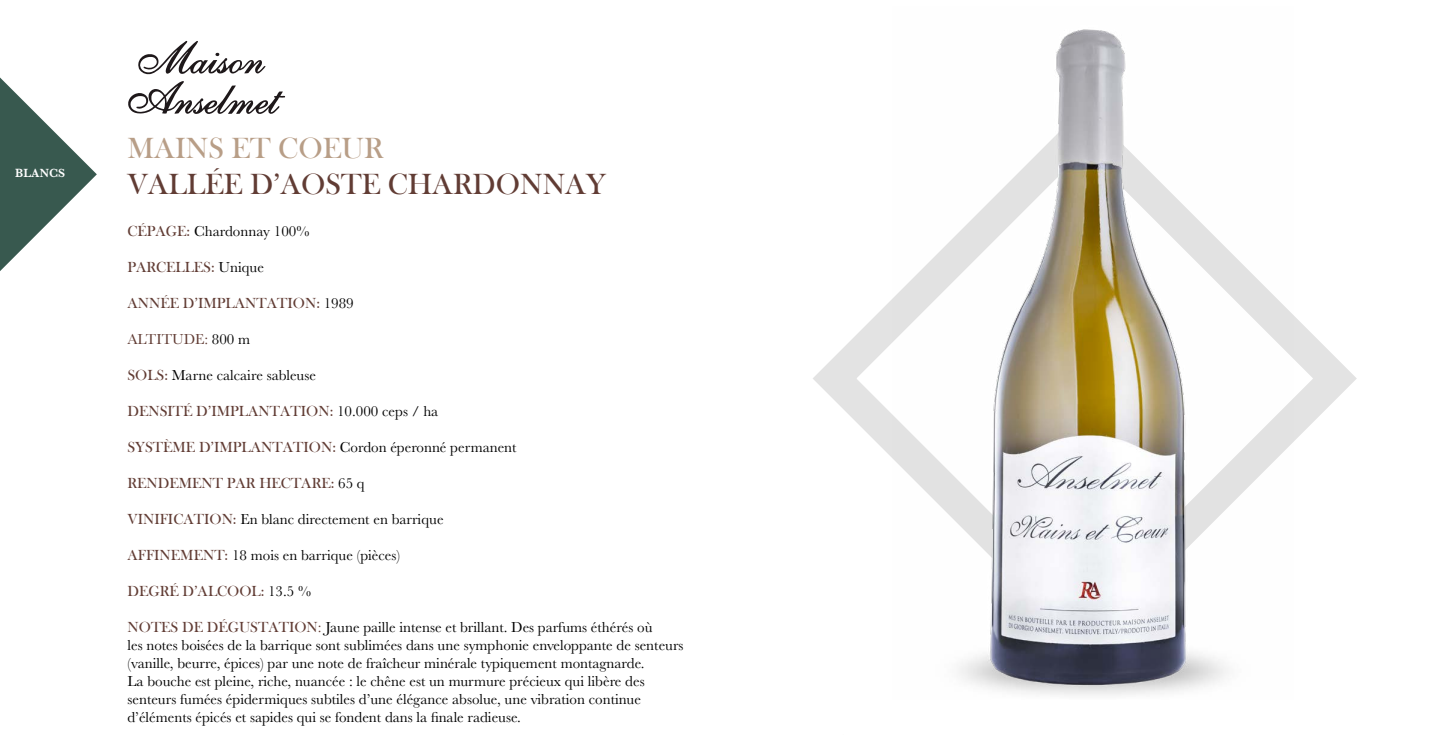
<style>
.page{position:relative;width:1439px;height:735px;background:#fff}
.page>*{position:absolute;margin:0;border:0;box-sizing:border-box;transform-origin:0 0}
.t1{font:30px "Bask Old Face";color:#613c34}
.t2{font:30px "Bask Old Face";color:#b89e87}
.t3{font:15px/18px "Baskerville";color:#000}
.t4{font:15px "Bask Old Face";color:#613c34}
.t5{font:15px "Baskerville";color:#613c34}
.t6{font:600 12.3px "Baskerville";color:#fff}
.s1{font-family:"Bask Old Face";color:#613c34}
.s2{font-family:"Baskerville";color:#000}
.s3{color:#000}
.s4{color:#613c34}
</style>
<div class="page">
<svg style="left:0;top:77px;width:97px;height:194px"></svg>
<svg style="left:813px;top:299px;width:544px;height:159px"></svg>
<img style="left:892px;top:29px;width:401px;height:666px">
<svg style="left:128px;top:81px;width:157px;height:33px"></svg>
<svg style="left:138px;top:41px;width:127px;height:34px"></svg>
<p class="t6" style="left:15px;top:164px;width:51px">BLANCS</p>
<h1 class="t2" style="left:128px;top:132px;width:257px">MAINS ET COEUR</h1>
<h1 class="t1" style="left:128px;top:168px;width:480px">VALLÉE D’AOSTE CHARDONNAY</h1>
<p class="t3" style="left:128px;top:222px;width:183px"><span class="s1">CÉPAGE:</span> Chardonnay 100%</p>
<p class="t4" style="left:128px;top:259px;width:138px">PARCELLES: <span class="s2">Unique</span></p>
<p class="t4" style="left:128px;top:295px;width:228px">ANNÉE D’IMPLANTATION: <span class="s2">1989</span></p>
<p class="t5" style="left:128px;top:330px;width:124px">ALTITUDE: <span class="s3">800 m</span></p>
<p class="t3" style="left:128px;top:366px;width:190px"><span class="s1">SOLS:</span> Marne calcaire sableuse</p>
<p class="t4" style="left:128px;top:403px;width:312px">DENSITÉ D’IMPLANTATION: <span class="s2">10.000 ceps / ha</span></p>
<p class="t3" style="left:128px;top:438px;width:391px"><span class="s1">SYSTÈME D’IMPLANTATION:</span> Cordon éperonné permanent</p>
<p class="t4" style="left:128px;top:475px;width:239px">RENDEMENT PAR HECTARE: <span class="s2">65 q</span></p>
<p class="t3" style="left:128px;top:510px;width:318px"><span class="s1">VINIFICATION:</span> En blanc directement en barrique</p>
<p class="t3" style="left:128px;top:546px;width:274px"><span class="s1">AFFINEMENT:</span> 18 mois en barrique (pièces)</p>
<p class="t4" style="left:128px;top:583px;width:185px">DEGRÉ D’ALCOOL: <span class="s2">13.5 %</span></p>
<p class="t3" style="left:128px;top:618px;width:558px"><span class="s1">NOTES DE DÉGUSTATION</span><span class="s4">:</span> Jaune paille intense et brillant. Des parfums éthérés où<br>les notes boisées de la barrique sont sublimées dans une symphonie enveloppante de senteurs (vanille, beurre, épices) par une note de fraîcheur minérale typiquement montagnarde.<br>La bouche est pleine, riche, nuancée : le chêne est un murmure précieux qui libère des senteurs fumées épidermiques subtiles d’une élégance absolue, une vibration continue d’éléments épicés et sapides qui se fondent dans la finale radieuse.</p>
</div>
